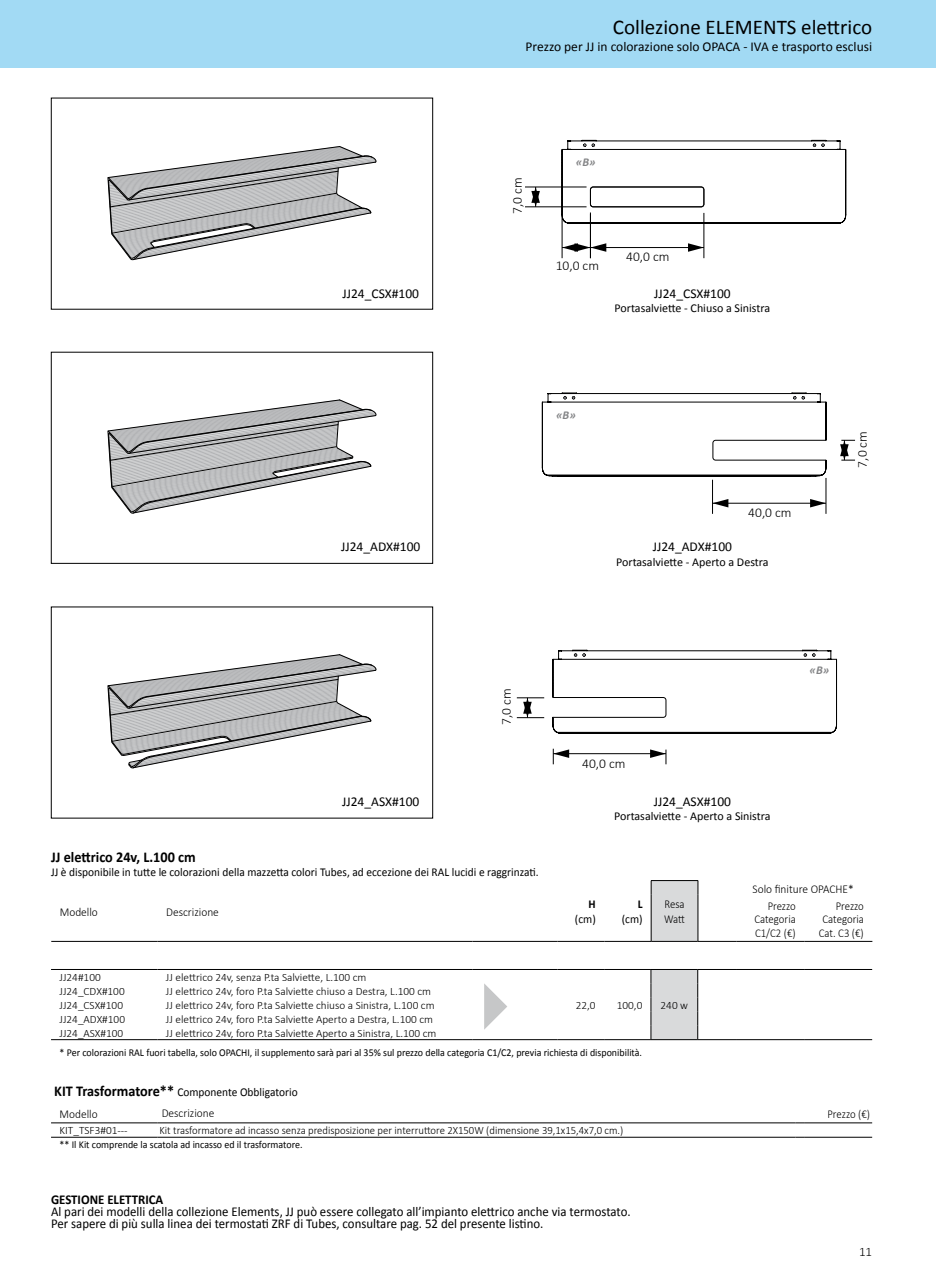
<style>
.page{position:relative;width:936px;height:1276px;background:#fff}
.page>*{position:absolute;margin:0;border:0;box-sizing:border-box;transform-origin:0 0}
.t1{font:21px "Calibri";color:#000}
.t2{font:700 15px "Calibri";color:#000;scale:.95 1}
.t3{font:13.5px/12px "Calibri";color:#000;scale:.95 1}
.t4{font:13.5px "Calibri";color:#000}
.t5{font:300 13.5px "Calibri";color:#000}
.t6{font:700 13.5px "Calibri";color:#000;scale:.95 1}
.t7{font:300 12.9px "Calibri";color:#000}
.t8{font:12px "Calibri";color:#000;scale:.95 1}
.t9{font:12px "Calibri";color:#000}
.t10{font:300 12px/13.5px "Calibri";color:#000;scale:.9 1}
.t11{font:300 12px "Calibri";color:#000;scale:.95 1}
.t12{font:italic 700 12px "Calibri";color:#848587}
.t13{font:700 12px "Calibri";color:#000;scale:.95 1}
.t14{font:300 11.25px "Calibri";color:#000}
.t15{font:300 11.25px "Calibri";color:#000;scale:.95 1}
.t16{font:10.5px "Calibri";color:#000;scale:.95 1}
.s1{font-weight:700;font-size:15px}
</style>
<div class="page">
<div style="left:0;top:0;width:935px;height:68px;background:#a2daf4"></div>
<svg style="left:108px;top:146px;width:268px;height:114px"></svg>
<svg style="left:108px;top:399px;width:268px;height:114px"></svg>
<svg style="left:108px;top:654px;width:268px;height:114px"></svg>
<svg style="left:561px;top:140px;width:285px;height:84px"></svg>
<div style="left:590px;top:187px;width:113px;height:20px;background:#fff;border-radius:3px"></div>
<div style="left:590px;top:187px;width:114px;height:20px;border:1px solid #000;border-radius:3px"></div>
<hr style="left:703px;top:213px;width:1px;height:45px;background:#000">
<hr style="left:590px;top:212px;width:1px;height:46px;background:#000">
<hr style="left:590px;top:247px;width:113px;height:1px;background:#000">
<svg style="left:688px;top:243px;width:15px;height:9px"></svg>
<hr style="left:561px;top:214px;width:1px;height:44px;background:#000">
<svg style="left:562px;top:243px;width:44px;height:9px"></svg>
<hr style="left:525px;top:207px;width:61px;height:1px;background:#000">
<hr style="left:525px;top:187px;width:61px;height:1px;background:#000">
<svg style="left:531px;top:187px;width:9px;height:20px"></svg>
<hr style="left:825px;top:478px;width:1px;height:36px;background:#000">
<hr style="left:712px;top:480px;width:1px;height:34px;background:#000">
<hr style="left:712px;top:503px;width:113px;height:1px;background:#000">
<svg style="left:713px;top:499px;width:15px;height:8px"></svg>
<svg style="left:810px;top:499px;width:15px;height:8px"></svg>
<svg style="left:840px;top:440px;width:15px;height:21px"></svg>
<svg style="left:542px;top:392px;width:284px;height:84px"></svg>
<svg style="left:552px;top:650px;width:284px;height:83px"></svg>
<svg style="left:517px;top:697px;width:27px;height:21px"></svg>
<hr style="left:553px;top:753px;width:113px;height:1px;background:#000">
<svg style="left:553px;top:748px;width:16px;height:16px"></svg>
<svg style="left:650px;top:749px;width:16px;height:15px"></svg>
<div style="left:51px;top:98px;width:382px;height:211px;border:1px solid #000"></div>
<div style="left:51px;top:352px;width:382px;height:211px;border:1px solid #000"></div>
<div style="left:51px;top:607px;width:382px;height:211px;border:1px solid #000"></div>
<div style="left:651px;top:969px;width:46px;height:70px;background:#d9dadb"></div>
<hr style="left:51px;top:969px;width:106px;height:1px;background:#000">
<hr style="left:157px;top:969px;width:315px;height:1px;background:#000">
<hr style="left:472px;top:969px;width:85px;height:1px;background:#000">
<hr style="left:557px;top:969px;width:47px;height:1px;background:#000">
<hr style="left:604px;top:969px;width:47px;height:1px;background:#000">
<hr style="left:651px;top:969px;width:46px;height:1px;background:#000">
<hr style="left:697px;top:969px;width:39px;height:1px;background:#000">
<hr style="left:51px;top:1039px;width:106px;height:1px;background:#000">
<hr style="left:157px;top:1039px;width:315px;height:1px;background:#000">
<hr style="left:472px;top:1039px;width:85px;height:1px;background:#000">
<hr style="left:557px;top:1039px;width:47px;height:1px;background:#000">
<hr style="left:604px;top:1039px;width:47px;height:1px;background:#000">
<hr style="left:697px;top:1039px;width:39px;height:1px;background:#000">
<hr style="left:736px;top:969px;width:68px;height:1px;background:#000">
<hr style="left:804px;top:969px;width:68px;height:1px;background:#000">
<hr style="left:736px;top:1039px;width:68px;height:1px;background:#000">
<hr style="left:804px;top:1039px;width:68px;height:1px;background:#000">
<svg style="left:650px;top:969px;width:1px;height:70px"></svg>
<svg style="left:697px;top:969px;width:1px;height:70px"></svg>
<hr style="left:651px;top:1039px;width:46px;height:1px;background:#000">
<div style="left:651px;top:880px;width:47px;height:61px;background:#d9dadb"></div>
<hr style="left:51px;top:941px;width:107px;height:1px;background:#000">
<hr style="left:158px;top:941px;width:314px;height:1px;background:#000">
<hr style="left:472px;top:941px;width:85px;height:1px;background:#000">
<hr style="left:557px;top:941px;width:47px;height:1px;background:#000">
<hr style="left:604px;top:941px;width:47px;height:1px;background:#000">
<hr style="left:651px;top:941px;width:46px;height:1px;background:#000">
<hr style="left:736px;top:941px;width:68px;height:1px;background:#000">
<hr style="left:804px;top:941px;width:68px;height:1px;background:#000">
<hr style="left:697px;top:941px;width:39px;height:1px;background:#000">
<hr style="left:651px;top:880px;width:47px;height:1px;background:#000">
<svg style="left:651px;top:881px;width:1px;height:13px"></svg>
<hr style="left:651px;top:894px;width:1px;height:47px;background:#000">
<svg style="left:697px;top:881px;width:1px;height:13px"></svg>
<hr style="left:697px;top:894px;width:1px;height:47px;background:#000">
<svg style="left:484px;top:983px;width:23px;height:46px"></svg>
<hr style="left:51px;top:1122px;width:106px;height:1px;background:#000">
<hr style="left:157px;top:1122px;width:638px;height:1px;background:#000">
<hr style="left:804px;top:1122px;width:68px;height:1px;background:#000">
<hr style="left:51px;top:1137px;width:106px;height:1px;background:#000">
<hr style="left:157px;top:1137px;width:638px;height:1px;background:#000">
<hr style="left:804px;top:1137px;width:68px;height:1px;background:#000">
<h1 class="t1" style="left:613px;top:13px;width:261px">Collezione ELEMENTS elettrico</h1>
<p class="t4" style="left:525px;top:37px;width:348px">Prezzo per JJ in colorazione solo OPACA - IVA e trasporto esclusi</p>
<p class="t4" style="left:342px;top:284px;width:78px">JJ24_CSX#100</p>
<p class="t4" style="left:341px;top:537px;width:81px">JJ24_ADX#100</p>
<p class="t5" style="left:509px;top:214px;width:38px;rotate:-90deg">7,0 cm</p>
<p class="t12" style="left:576px;top:153px;width:21px">«B»</p>
<p class="t5" style="left:555px;top:257px;width:45px">10,0 cm</p>
<p class="t5" style="left:626px;top:248px;width:45px">40,0 cm</p>
<p class="t4" style="left:654px;top:284px;width:78px">JJ24_CSX#100</p>
<p class="t9" style="left:614px;top:300px;width:157px">Portasalviette - Chiuso a Sinistra</p>
<p class="t12" style="left:556px;top:406px;width:21px">«B»</p>
<p class="t5" style="left:748px;top:504px;width:45px">40,0 cm</p>
<p class="t4" style="left:652px;top:537px;width:81px">JJ24_ADX#100</p>
<p class="t9" style="left:616px;top:553px;width:154px">Portasalviette - Aperto a Destra</p>
<p class="t5" style="left:853px;top:467px;width:38px;rotate:-90deg">7,0 cm</p>
<p class="t4" style="left:342px;top:792px;width:79px">JJ24_ASX#100</p>
<p class="t5" style="left:498px;top:725px;width:38px;rotate:-90deg">7,0 cm</p>
<h2 class="t2" style="left:51px;top:846px;width:154px">JJ elettrico 24v, L.100 cm</h2>
<p class="t8" style="left:51px;top:864px;width:515px">JJ è disponibile in tutte le colorazioni della mazzetta colori Tubes, ad eccezione dei RAL lucidi e raggrinzati.</p>
<p class="t5" style="left:582px;top:754px;width:45px">40,0 cm</p>
<p class="t4" style="left:653px;top:792px;width:79px">JJ24_ASX#100</p>
<p class="t9" style="left:614px;top:808px;width:158px">Portasalviette - Aperto a Sinistra</p>
<p class="t12" style="left:809px;top:662px;width:21px">«B»</p>
<p class="t11" style="left:752px;top:881px;width:108px">Solo finiture OPACHE*</p>
<p class="t13" style="left:588px;top:895px;width:9px">H</p>
<p class="t8" style="left:575px;top:910px;width:23px">(cm)</p>
<p class="t13" style="left:637px;top:895px;width:7px">L</p>
<p class="t8" style="left:621px;top:910px;width:23px">(cm)</p>
<p class="t10" style="left:664px;top:897px;width:25px;line-height:14.4px">Resa<br>Watt</p>
<p class="t11" style="left:60px;top:905px;width:42px">Modello</p>
<p class="t11" style="left:166px;top:905px;width:57px">Descrizione</p>
<p class="t10" style="left:754px;top:899px;width:47px;text-align:justify;text-indent:13px">Prezzo Categoria C1/C2 (€)</p>
<p class="t10" style="left:818px;top:899px;width:52px;text-align:right">Prezzo<br>Categoria<br>Cat. C3 (€)</p>
<p class="t14" style="left:60px;top:970px;width:43px">JJ24#100</p>
<p class="t14" style="left:166px;top:970px;width:202px">JJ elettrico 24v, senza P.ta Salviette, L.100 cm</p>
<p class="t14" style="left:60px;top:984px;width:67px">JJ24_CDX#100</p>
<p class="t14" style="left:166px;top:984px;width:267px">JJ elettrico 24v, foro P.ta Salviette chiuso a Destra, L.100 cm</p>
<p class="t14" style="left:60px;top:998px;width:65px">JJ24_CSX#100</p>
<p class="t14" style="left:166px;top:998px;width:270px">JJ elettrico 24v, foro P.ta Salviette chiuso a Sinistra, L.100 cm</p>
<p class="t14" style="left:60px;top:1012px;width:67px">JJ24_ADX#100</p>
<p class="t14" style="left:166px;top:1012px;width:268px">JJ elettrico 24v, foro P.ta Salviette Aperto a Destra, L.100 cm</p>
<p class="t14" style="left:60px;top:1026px;width:65px">JJ24_ASX#100</p>
<p class="t14" style="left:166px;top:1026px;width:272px">JJ elettrico 24v, foro P.ta Salviette Aperto a Sinistra, L.100 cm</p>
<p class="t16" style="left:60px;top:1045px;width:614px">* Per colorazioni RAL fuori tabella, solo OPACHI, il supplemento sarà pari al 35% sul prezzo della categoria C1/C2, previa richiesta di disponibilità.</p>
<p class="t14" style="left:575px;top:998px;width:21px">22,0</p>
<p class="t14" style="left:616px;top:998px;width:27px">100,0</p>
<p class="t14" style="left:660px;top:998px;width:29px">240 w</p>
<p class="t8" style="left:54px;top:1083px;width:258px"><span class="s1">KIT Trasformatore**</span> Componente Obbligatorio</p>
<p class="t11" style="left:60px;top:1106px;width:42px">Modello</p>
<p class="t11" style="left:162px;top:1105px;width:57px">Descrizione</p>
<p class="t10" style="left:827px;top:1106px;width:49px">Prezzo (€)</p>
<p class="t14" style="left:60px;top:1123px;width:70px">KIT_TSF3#01---</p>
<p class="t15" style="left:159px;top:1123px;width:490px">Kit trasformatore ad incasso senza predisposizione per interruttore 2X150W (dimensione 39,1x15,4x7,0 cm.)</p>
<p class="t16" style="left:60px;top:1137px;width:257px">** Il Kit comprende la scatola ad incasso ed il trasformatore.</p>
<p class="t6" style="left:51px;top:1190px;width:120px">GESTIONE ELETTRICA</p>
<p class="t3" style="left:51px;top:1205px;width:611px">Al pari dei modelli della collezione Elements, JJ può essere collegato all’impianto elettrico anche via termostato.<br>Per sapere di più sulla linea dei termostati ZRF di Tubes, consultare pag. 52 del presente listino.</p>
<p class="t7" style="left:859px;top:1244px;width:15px">11</p>
</div>
